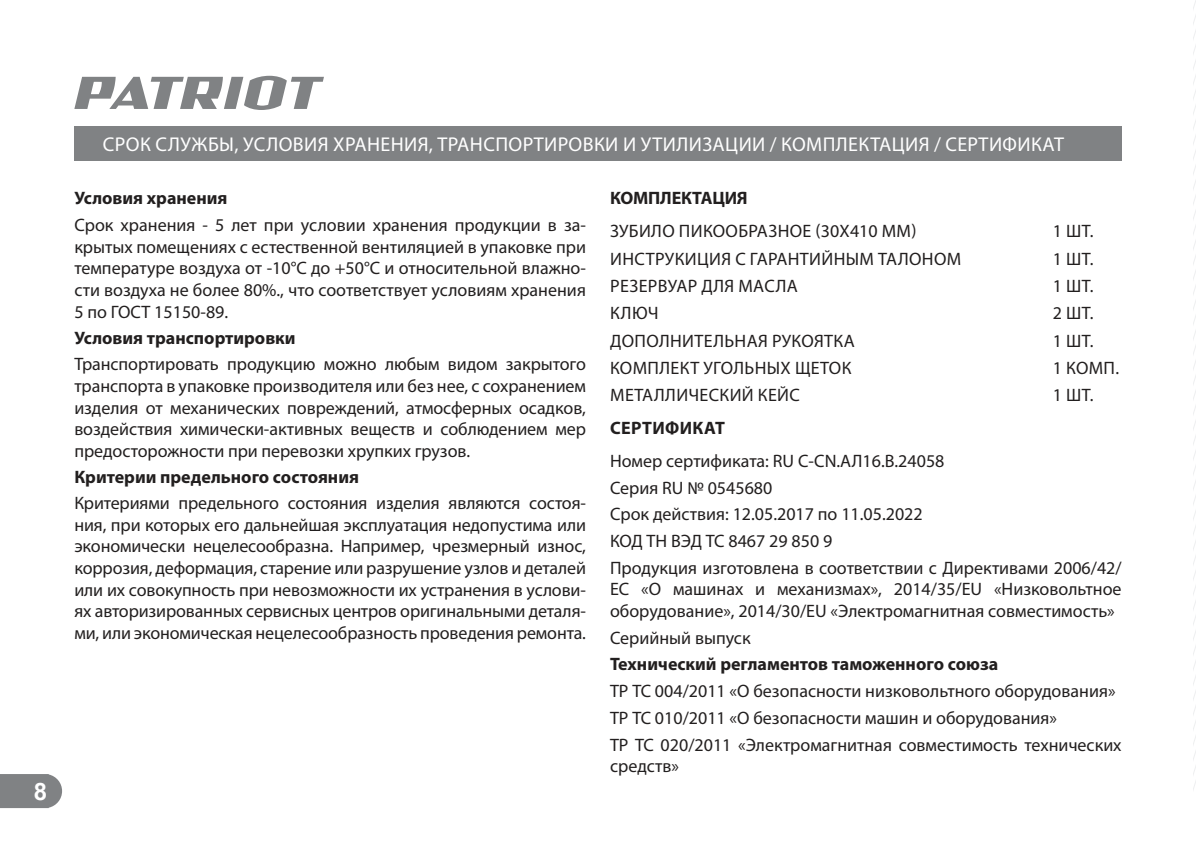
<style>
.page{position:relative;width:1196px;height:847px;background:#fff}
.page>*{position:absolute;margin:0;border:0;box-sizing:border-box;transform-origin:0 0}
.t1{font:700 24px "Arial";color:#fff}
.t2{font:20px "Myriad Pro";letter-spacing:.02em;color:#fff}
.t3{font:18px/21.6px "Myriad Pro";color:#221f1f;text-align:justify}
.t4{font:18px/27.2px "Myriad Pro";letter-spacing:.02em;color:#221f1f}
.t5{font:700 18px "Myriad Pro";color:#221f1f}
.t6{font:700 18px "Myriad Pro";letter-spacing:.02em;color:#221f1f}
</style>
<div class="page">
<div style="left:0;top:774px;width:62px;height:34px;background:#808284"></div>
<svg style="left:74px;top:76px;width:250px;height:34px"></svg>
<div style="left:74px;top:127px;width:1047px;height:34px;background:#808284"></div>
<svg style="left:1193px;top:0;width:3px;height:790px"></svg>
<h1 class="t1" style="left:34px;top:777px;width:15px">8</h1>
<p class="t2" style="left:103px;top:135px;width:962px">СРОК СЛУЖБЫ, УСЛОВИЯ ХРАНЕНИЯ, ТРАНСПОРТИРОВКИ И УТИЛИЗАЦИИ / КОМПЛЕКТАЦИЯ / СЕРТИФИКАТ</p>
<p class="t5" style="left:74px;top:189px;width:155px">Условия хранения</p>
<p class="t3" style="left:74px;top:215px;width:513px">Срок хранения - 5 лет при условии хранения продукции в за&shy;крытых помещениях с естественной вентиляцией в упаковке при температуре воздуха от -10°С до +50°С и относительной влажно&shy;сти воздуха не более 80%., что соответствует условиям хранения 5 по ГОСТ 15150-89.</p>
<p class="t5" style="left:74px;top:329px;width:223px">Условия транспортировки</p>
<p class="t3" style="left:74px;top:354px;width:513px">Транспортировать продукцию можно любым видом закрытого транспорта в упаковке производителя или без нее, с сохранением изделия от механических повреждений, атмосферных осадков, воздействия химически-активных веществ и соблюдением мер предосторожности при перевозки хрупких грузов.</p>
<p class="t5" style="left:74px;top:468px;width:286px">Критерии предельного состояния</p>
<p class="t3" style="left:74px;top:493px;width:513px">Критериями предельного состояния изделия являются состоя&shy;ния, при которых его дальнейшая эксплуатация недопустима или экономически нецелесообразна. Например, чрезмерный износ, коррозия, деформация, старение или разрушение узлов и деталей или их совокупность при невозможности их устранения в услови&shy;ях авторизированных сервисных центров оригинальными деталя&shy;ми, или экономическая нецелесообразность проведения ремонта.</p>
<p class="t5" style="left:610px;top:189px;width:139px">КОМПЛЕКТАЦИЯ</p>
<p class="t4" style="left:610px;top:218px;width:352px">ЗУБИЛО ПИКООБРАЗНОЕ (30Х410 ММ)<br>ИНСТРУКИЦИЯ С ГАРАНТИЙНЫМ ТАЛОНОМ<br>РЕЗЕРВУАР ДЛЯ МАСЛА<br>КЛЮЧ<br>ДОПОЛНИТЕЛЬНАЯ РУКОЯТКА<br>КОМПЛЕКТ УГОЛЬНЫХ ЩЕТОК<br>МЕТАЛЛИЧЕСКИЙ КЕЙС</p>
<p class="t6" style="left:610px;top:419px;width:116px">СЕРТИФИКАТ</p>
<p class="t3" style="left:610px;top:448px;width:513px;line-height:26.6px;text-align:left">Номер сертификата: RU C-CN.АЛ16.В.24058<br>Серия RU № 0545680<br>Срок действия: 12.05.2017 по 11.05.2022<br>КОД ТН ВЭД ТС 8467 29 850 9<br>Продукция изготовлена в соответствии с Директивами 2006/42/</p>
<p class="t3" style="left:610px;top:579px;width:513px">EC «О машинах и механизмах», 2014/35/EU «Низковольтное оборудование», 2014/30/EU «Электромагнитная совместимость»</p>
<p class="t3" style="left:610px;top:627px;width:142px">Серийный выпуск</p>
<p class="t5" style="left:610px;top:655px;width:390px">Технический регламентов таможенного союза</p>
<p class="t3" style="left:610px;top:678px;width:513px;line-height:26.6px;text-align:left">ТР ТС 004/2011 «О безопасности низковольтного оборудования»<br>ТР ТС 010/2011 «О безопасности машин и оборудования»<br>ТР ТС 020/2011 «Электромагнитная совместимость технических</p>
<p class="t3" style="left:610px;top:756px;width:71px">средств»</p>
<p class="t4" style="left:1052px;top:218px;width:68px">1 ШТ.<br>1 ШТ.<br>1 ШТ.<br>2 ШТ.<br>1 ШТ.<br>1 КОМП.<br>1 ШТ.</p>
</div>
